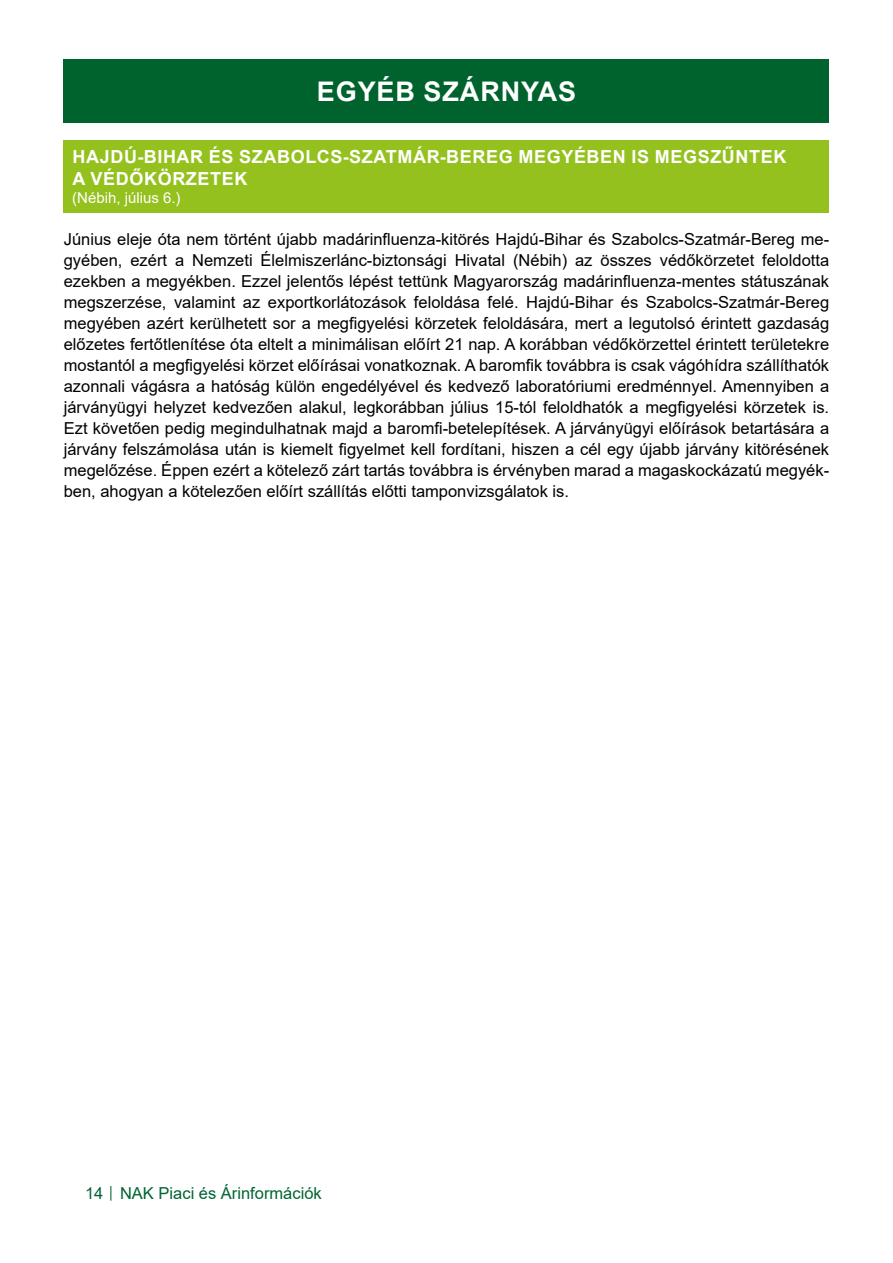
<style>
.page{position:relative;width:893px;height:1263px;background:#fff}
.page>*{position:absolute;margin:0;border:0;box-sizing:border-box;transform-origin:0 0}
.Cím_01{font:700 27px "Arial";letter-spacing:.035em;color:#fff}
.Cím_02{font:700 18px/21.6px "Arial";letter-spacing:.035em;color:#fff}
.Szoveg{font:16.5px/21px "Arial";color:#000;text-align:justify}
.t1{font:16.5px "Arial";color:#006533}
.Cím_03{font:15px "Arial";color:#fff}
.s1{font-size:12px}
</style>
<div class="page">
<div style="left:64px;top:60px;width:765px;height:63px;background:#00632e"></div>
<div style="left:64px;top:140px;width:765px;height:73px;background:#95c11f"></div>
<p class="Cím_01" style="left:317px;top:73px;width:261px">EGYÉB SZÁRNYAS</p>
<p class="Cím_02" style="left:73px;top:146px;width:715px">HAJDÚ-BIHAR ÉS SZABOLCS-SZATMÁR-BEREG MEGYÉBEN IS MEGSZŰNTEK<br>A VÉDŐKÖRZETEK</p>
<p class="Cím_03" style="left:72px;top:187px;width:110px">(Nébih, július 6.)</p>
<p class="Szoveg" style="left:64px;top:229px;width:767px">Június eleje óta nem történt újabb madárinfluenza-kitörés Hajdú-Bihar és Szabolcs-Szatmár-Bereg me&shy;gyében, ezért a Nemzeti Élelmiszerlánc-biztonsági Hivatal (Nébih) az összes védőkörzetet feloldotta ezekben a megyékben. Ezzel jelentős lépést tettünk Magyarország madárinfluenza-mentes státuszának megszerzése, valamint az exportkorlátozások feloldása felé. Hajdú-Bihar és Szabolcs-Szatmár-Bereg megyében azért kerülhetett sor a megfigyelési körzetek feloldására, mert a legutolsó érintett gazdaság előzetes fertőtlenítése óta eltelt a minimálisan előírt 21 nap. A korábban védőkörzettel érintett területekre mostantól a megfigyelési körzet előírásai vonatkoznak. A baromfik továbbra is csak vágóhídra szállíthatók azonnali vágásra a hatóság külön engedélyével és kedvező laboratóriumi eredménnyel. Amennyiben a járványügyi helyzet kedvezően alakul, legkorábban július 15-tól feloldhatók a megfigyelési körzetek is.<br>Ezt követően pedig megindulhatnak majd a baromfi-betelepítések. A járványügyi előírások betartására a járvány felszámolása után is kiemelt figyelmet kell fordítani, hiszen a cél egy újabb járvány kitörésének megelőzése. Éppen ezért a kötelező zárt tartás továbbra is érvényben marad a magaskockázatú megyék&shy;ben, ahogyan a kötelezően előírt szállítás előtti tamponvizsgálatok is.</p>
<p class="t1" style="left:85px;top:1182px;width:238px">14 <span class="s1">│</span> NAK Piaci és Árinformációk</p>
</div>
